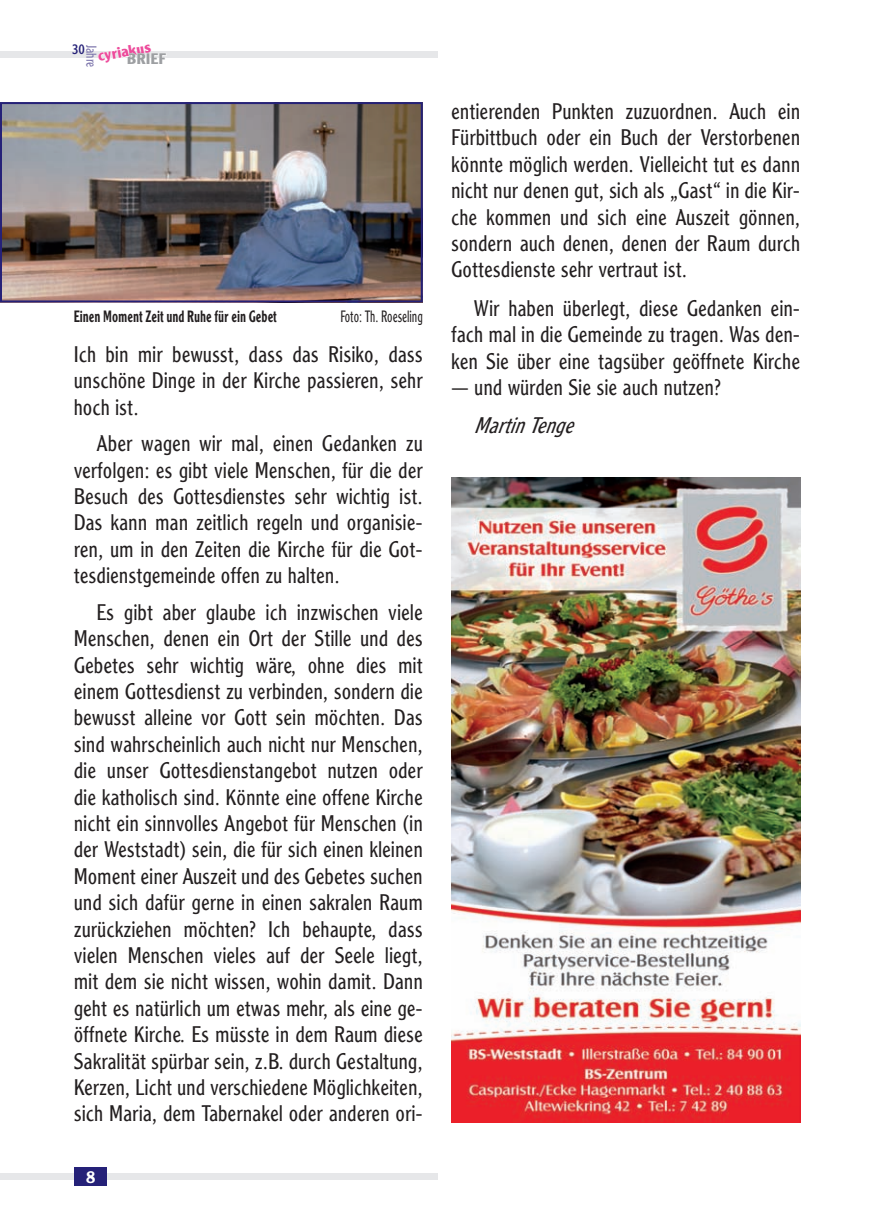
<style>
.page{position:relative;width:874px;height:1225px;background:#fff}
.page>*{position:absolute;margin:0;border:0;box-sizing:border-box;transform-origin:0 0}
.t1{font:300 22px/26.4px "AT Clearface Gothic";color:#231f20;text-align:justify;scale:.93 1}
.t2{font:italic 300 22px "AT Clearface Gothic";color:#231f20;scale:.93 1}
.t3{font:500 17.2px "AT Clearface Gothic";color:#fff}
.t4{font:500 16px "AT Clearface Gothic";color:#231f20;scale:.73 1}
.t5{font:300 16px "AT Clearface Gothic";color:#231f20;scale:.73 1}
.t6{font:700 15px "AT Clearface Gothic";color:#ed4c9c}
.t7{font:700 15px "AT Clearface Gothic";color:#9d9fa2}
.t8{font:300 14px "AT Clearface Gothic";color:#7b74ab;scale:.85 1}
.t9{font:14px "AT Clearface Gothic";color:#252178;scale:.85 1}
</style>
<div class="page">
<div style="left:1px;top:1173px;width:437px;height:6px;background:#e6e7e9"></div>
<div style="left:75px;top:1167px;width:32px;height:18px;background:#252178"></div>
<div style="left:0;top:51px;width:437px;height:6px;background:#e6e7e9"></div>
<svg style="left:97px;top:51px;width:70px;height:7px"></svg>
<img style="left:3px;top:105px;width:416px;height:194px">
<div style="left:0;top:102px;width:422px;height:200px;border:2px solid #252178"></div>
<img style="left:451px;top:477px;width:348px;height:646px">
<p class="t9" style="left:72px;top:40px;width:17px">30</p>
<p class="t6" style="left:96px;top:47px;width:55px;rotate:-10deg">cyriakus</p>
<p class="t8" style="left:100px;top:45px;width:28px;rotate:90deg">Jahre</p>
<p class="t7" style="left:127px;top:49px;width:41px">BRIEF</p>
<p class="t4" style="left:74px;top:306px;width:280px">Einen Moment Zeit und Ruhe für ein Gebet</p>
<p class="t5" style="left:340px;top:306px;width:114px">Foto: Th. Roeseling</p>
<p class="t1" style="left:74px;top:341px;width:376px">Ich bin mir bewusst, dass das Risiko, dass unschöne Dinge in der Kirche passieren, sehr hoch ist.</p>
<p class="t1" style="left:74px;top:430px;width:376px;text-indent:23px">Aber wagen wir mal, einen Gedanken zu verfolgen: es gibt viele Menschen, für die der Besuch des Gottesdienstes sehr wichtig ist.<br>Das kann man zeitlich regeln und organisie&shy;ren, um in den Zeiten die Kirche für die Got&shy;tesdienstgemeinde offen zu halten.</p>
<p class="t1" style="left:74px;top:598px;width:376px;text-indent:23px">Es gibt aber glaube ich inzwischen viele Menschen, denen ein Ort der Stille und des Gebetes sehr wichtig wäre, ohne dies mit einem Gottesdienst zu verbinden, sondern die bewusst alleine vor Gott sein möchten. Das sind wahrscheinlich auch nicht nur Menschen, die unser Gottesdienstangebot nutzen oder die katholisch sind. Könnte eine offene Kirche nicht ein sinnvolles Angebot für Menschen (in der Weststadt) sein, die für sich einen kleinen Moment einer Auszeit und des Gebetes suchen und sich dafür gerne in einen sakralen Raum zurückziehen möchten? Ich behaupte, dass vielen Menschen vieles auf der Seele liegt, mit dem sie nicht wissen, wohin damit. Dann geht es natürlich um etwas mehr, als eine ge&shy;öffnete Kirche. Es müsste in dem Raum diese Sakralität spürbar sein, z.B. durch Gestaltung, Kerzen, Licht und verschiedene Möglichkeiten, sich Maria, dem Tabernakel oder anderen ori-</p>
<p class="t3" style="left:86px;top:1165px;width:11px">8</p>
<p class="t1" style="left:451px;top:98px;width:376px">entierenden Punkten zuzuordnen. Auch ein Fürbittbuch oder ein Buch der Verstorbenen könnte möglich werden. Vielleicht tut es dann nicht nur denen gut, sich als „Gast“ in die Kir&shy;che kommen und sich eine Auszeit gönnen, sondern auch denen, denen der Raum durch Gottesdienste sehr vertraut ist.</p>
<p class="t1" style="left:451px;top:295px;width:376px;text-indent:23px">Wir haben überlegt, diese Gedanken ein&shy;fach mal in die Gemeinde zu tragen. Was den&shy;ken Sie über eine tagsüber geöffnete Kirche</p>
<p class="t1" style="left:451px;top:374px;width:291px">— und würden Sie sie auch nutzen?</p>
<p class="t2" style="left:473px;top:412px;width:118px">MartinTenge</p>
</div>
